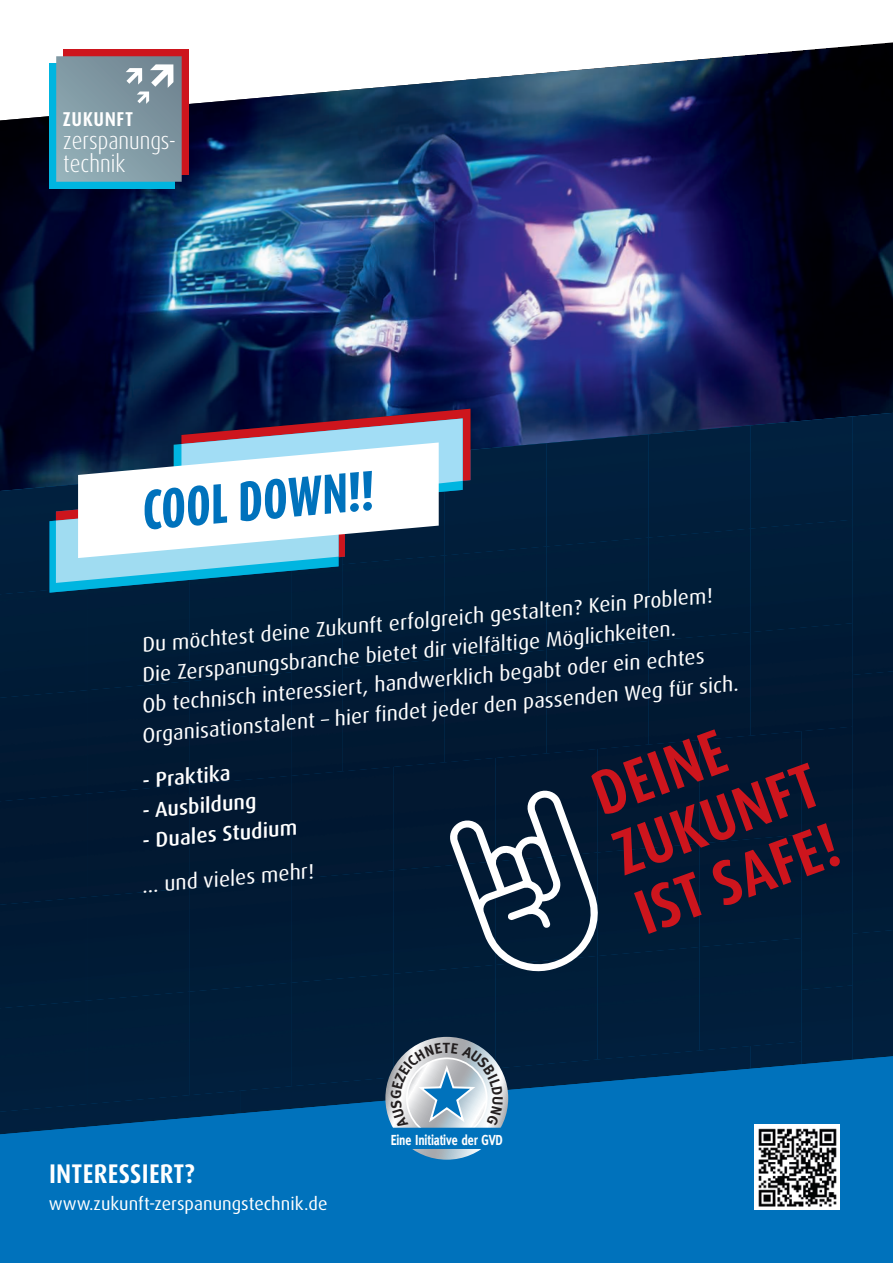
<style>
.page{position:relative;width:893px;height:1263px;background:#fff}
.page>*{position:absolute;margin:0;border:0;box-sizing:border-box;transform-origin:0 0}
.t1{font:700 condensed 27px "Dax Pro";letter-spacing:.01em;color:#fff}
.t2{font:300 condensed 24.15px/23.2px "Dax Pro";color:#fff}
.t3{font:condensed 21px/30px "Dax Pro";color:#fff;scale:1.17 1}
.t4{font:500 condensed 21px "Dax Pro";color:#fff;scale:1.17 1}
.t5{font:700 condensed 20.1px "Dax Pro";letter-spacing:.03em;color:#fff}
.t6{font:18px "Dax Pro";color:#fff}
.t7{font:700 14.55px "Meta";letter-spacing:-.01em;color:#fff;scale:.82 1}
.t8{font:700 14.55px "Meta";color:#231f20}
.s1{font-weight:500}
</style>
<div class="page">
<img style="left:0;top:42px;width:893px;height:371px">
<div style="left:49px;top:64px;width:125px;height:125px;background:#00b5e0"></div>
<div style="left:64px;top:49px;width:125px;height:125px;background:#cd151d"></div>
<svg style="left:56px;top:56px;width:126px;height:126px;background:#849da7"></svg>
<div style="left:0;top:483px;width:50px;height:106px;background:#011f3d"></div>
<div style="left:470px;top:443px;width:76px;height:103px;background:#011f3d"></div>
<div style="left:546px;top:434px;width:102px;height:103px;background:#011f3d"></div>
<div style="left:648px;top:425px;width:102px;height:103px;background:#011f3d"></div>
<div style="left:750px;top:416px;width:102px;height:104px;background:#011f3d"></div>
<div style="left:852px;top:413px;width:41px;height:258px;background:#011e39"></div>
<div style="left:291px;top:593px;width:51px;height:174px;background:#001a35"></div>
<div style="left:0;top:589px;width:87px;height:101px;background:#001d38"></div>
<div style="left:87px;top:593px;width:102px;height:88px;background:#001d38"></div>
<div style="left:189px;top:593px;width:102px;height:79px;background:#001d38"></div>
<div style="left:342px;top:593px;width:102px;height:66px;background:#001d37"></div>
<div style="left:444px;top:546px;width:102px;height:104px;background:#001d38"></div>
<div style="left:546px;top:537px;width:102px;height:104px;background:#001d38"></div>
<div style="left:648px;top:528px;width:102px;height:104px;background:#001d38"></div>
<div style="left:750px;top:520px;width:103px;height:103px;background:#001d38"></div>
<div style="left:0;top:690px;width:87px;height:103px;background:#001934"></div>
<div style="left:87px;top:681px;width:102px;height:103px;background:#001934"></div>
<div style="left:189px;top:672px;width:102px;height:104px;background:#001934"></div>
<div style="left:342px;top:659px;width:102px;height:108px;background:#001934"></div>
<div style="left:444px;top:650px;width:102px;height:108px;background:#001934"></div>
<div style="left:546px;top:641px;width:102px;height:88px;background:#001934"></div>
<div style="left:648px;top:632px;width:102px;height:97px;background:#001934"></div>
<div style="left:750px;top:623px;width:103px;height:106px;background:#001934"></div>
<div style="left:852px;top:671px;width:41px;height:259px;background:#001932"></div>
<div style="left:0;top:793px;width:87px;height:104px;background:#021831"></div>
<div style="left:87px;top:784px;width:102px;height:104px;background:#021831"></div>
<div style="left:189px;top:776px;width:102px;height:103px;background:#021831"></div>
<div style="left:291px;top:767px;width:102px;height:103px;background:#021831"></div>
<div style="left:393px;top:758px;width:55px;height:103px;background:#021831"></div>
<div style="left:801px;top:726px;width:52px;height:259px;background:#001b35"></div>
<div style="left:0;top:897px;width:87px;height:103px;background:#001b35"></div>
<div style="left:87px;top:888px;width:102px;height:103px;background:#001b35"></div>
<div style="left:189px;top:879px;width:102px;height:104px;background:#001b35"></div>
<div style="left:291px;top:870px;width:102px;height:104px;background:#001b35"></div>
<div style="left:393px;top:861px;width:55px;height:104px;background:#001b35"></div>
<div style="left:0;top:1000px;width:87px;height:56px;background:#001d39"></div>
<div style="left:87px;top:991px;width:102px;height:65px;background:#001d39"></div>
<div style="left:189px;top:983px;width:102px;height:73px;background:#001e3a"></div>
<div style="left:291px;top:974px;width:102px;height:82px;background:#011e3a"></div>
<div style="left:393px;top:965px;width:102px;height:77px;background:#011e3a"></div>
<div style="left:495px;top:973px;width:102px;height:73px;background:#011e3a"></div>
<div style="left:597px;top:973px;width:102px;height:73px;background:#011e3a"></div>
<div style="left:699px;top:973px;width:103px;height:73px;background:#011e3a"></div>
<div style="left:852px;top:930px;width:41px;height:126px;background:#011e3a"></div>
<div style="left:801px;top:985px;width:52px;height:71px;background:#011f3c"></div>
<div style="left:503px;top:1046px;width:247px;height:10px;background:#011f3d"></div>
<img style="left:750px;top:1041px;width:52px;height:15px">
<svg style="left:0;top:1056px;width:893px;height:207px;background:#0062a4"></svg>
<svg style="left:385px;top:1037px;width:123px;height:123px"></svg>
<div style="left:389px;top:1128px;width:116px;height:20px;background:#0072bc"></div>
<div style="left:388px;top:1128px;width:117px;height:21px;border:2px solid #0072bc"></div>
<img style="left:755px;top:1125px;width:85px;height:85px">
<svg style="left:50px;top:409px;width:420px;height:184px"></svg>
<svg style="left:448px;top:729px;width:392px;height:244px;background:#29273d"></svg>
<svg style="left:390px;top:1042px;width:113px;height:86px"></svg>
<p class="t5" style="left:63px;top:106px;width:72px">ZUKUNFT</p>
<p class="t2" style="left:63px;top:129px;width:114px">zerspanungs&shy;technik</p>
<p class="t3" style="left:133px;top:631px;width:513px;text-indent:8px;rotate:-5deg">Du möchtest deine Zukunft erfolgreich gestalten? Kein Problem!<br>Die Zerspanungsbranche bietet dir vielfältige Möglichkeiten.<br>Ob technisch interessiert,handw erklich begabt oder ein echtes Organisationstalent – hier fi ndet jeder den passenden W eg für sich.</p>
<p class="t4" style="left:141px;top:767px;width:77px;rotate:-5deg">- Praktika</p>
<p class="t4" style="left:141px;top:797px;width:99px;rotate:-5deg">- Ausbildung</p>
<p class="t3" style="left:136px;top:819px;width:149px;line-height:45px;rotate:-5deg"><span class="s1">- Duales Studium </span>… und vieles mehr!</p>
<p class="t8" style="left:443px;top:1039px;width:9px">T</p>
<p class="t1" style="left:49px;top:1156px;width:148px">INTERESSIERT?</p>
<p class="t6" style="left:49px;top:1192px;width:280px">www.zukunft-zerspanungstechnik.de</p>
<p class="t7" style="left:391px;top:1131px;width:138px">Eine Initiative der GVD</p>
</div>
